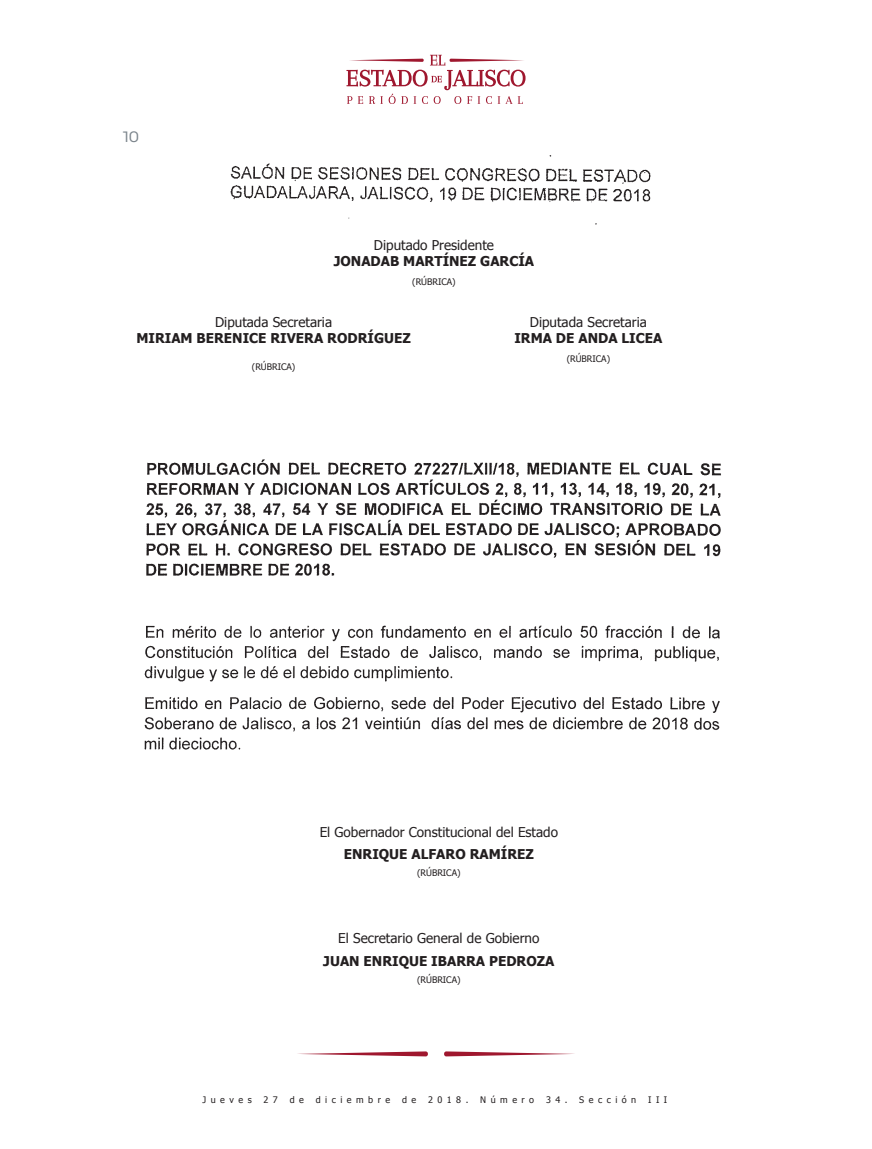
<style>
.page{position:relative;width:872px;height:1149px;background:#fff}
.page>*{position:absolute;margin:0;border:0;box-sizing:border-box;transform-origin:0 0}
.t1{font:15px "Nutmeg";color:#7c858c}
.texto{font:13.5px "Tahoma";color:#231f20}
.texto-2{font:700 13.5px "Tahoma";color:#231f20}
.texto-3{font:9px "Tahoma";color:#231f20}
.texto-4{font:9px "Tahoma";letter-spacing:.245em;color:#231f20}
.texto-5{font:9px "Tahoma";letter-spacing:.5em;color:#231f20}
</style>
<div class="page">
<svg style="left:346px;top:55px;width:179px;height:49px"></svg>
<svg style="left:298px;top:1051px;width:130px;height:5px"></svg>
<svg style="left:444px;top:1051px;width:130px;height:5px"></svg>
<img style="left:230px;top:155px;width:421px;height:70px">
<img style="left:144px;top:459px;width:577px;height:291px">
<p class="t1" style="left:123px;top:127px;width:17px">10</p>
<p class="texto" style="left:374px;top:236px;width:122px">Diputado Presidente</p>
<p class="texto-2" style="left:334px;top:251px;width:202px">JONADAB MARTÍNEZ GARCÍA</p>
<p class="texto-3" style="left:412px;top:276px;width:45px">(RÚBRICA)</p>
<p class="texto" style="left:215px;top:312px;width:119px">Diputada Secretaria</p>
<p class="texto-2" style="left:136px;top:328px;width:276px">MIRIAM BERENICE RIVERA RODRÍGUEZ</p>
<p class="texto-3" style="left:252px;top:360px;width:45px">(RÚBRICA)</p>
<p class="texto" style="left:530px;top:312px;width:119px">Diputada Secretaria</p>
<p class="texto-2" style="left:514px;top:328px;width:149px">IRMA DE ANDA LICEA</p>
<p class="texto-3" style="left:566px;top:353px;width:45px">(RÚBRICA)</p>
<p class="texto" style="left:320px;top:822px;width:240px">El Gobernador Constitucional del Estado</p>
<p class="texto-2" style="left:344px;top:844px;width:192px">ENRIQUE ALFARO RAMÍREZ</p>
<p class="texto-3" style="left:417px;top:866px;width:45px">(RÚBRICA)</p>
<p class="texto" style="left:338px;top:928px;width:203px">El Secretario General de Gobierno</p>
<p class="texto-2" style="left:323px;top:950px;width:233px">JUAN ENRIQUE IBARRA PEDROZA</p>
<p class="texto-3" style="left:417px;top:973px;width:45px">(RÚBRICA)</p>
<p class="texto-4" style="left:202px;top:1093px;width:51px">Jueves</p>
<p class="texto-4" style="left:263px;top:1093px;width:16px">2 7</p>
<p class="texto-4" style="left:290px;top:1093px;width:16px">d e</p>
<p class="texto-5" style="left:316px;top:1093px;width:76px">diciembre</p>
<p class="texto-4" style="left:402px;top:1093px;width:16px">d e</p>
<p class="texto-4" style="left:428px;top:1093px;width:42px">2018.</p>
<p class="texto-4" style="left:480px;top:1093px;width:55px">Número</p>
<p class="texto-5" style="left:546px;top:1093px;width:92px">34. Sección</p>
<p class="texto-4" style="left:648px;top:1093px;width:21px">III</p>
</div>
